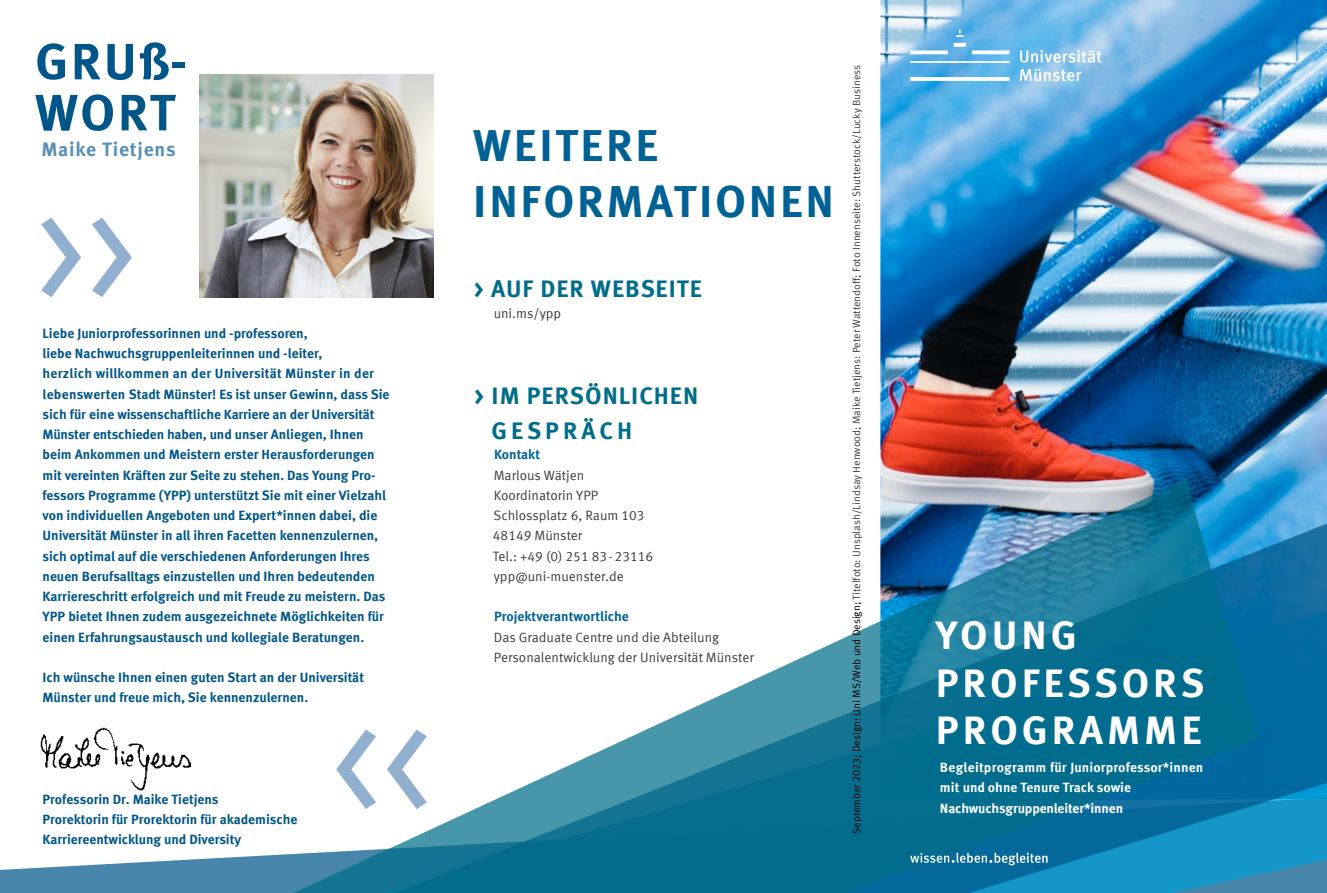
<style>
.page{position:relative;width:1327px;height:893px;background:#fff}
.page>*{position:absolute;margin:0;border:0;box-sizing:border-box;transform-origin:0 0}
.Headline{font:154.65px "Meta Offc Pro Norm";color:#91b0cf}
.Headline-2{font:700 51px "Meta Offc Pro";letter-spacing:.05em;color:#005689}
.Headline-3{font:700 45px "Meta Offc Pro";letter-spacing:.06em;color:#006294}
.Headline-4{font:700 39.9px/47.4px "Meta Offc Pro";letter-spacing:.1em;color:#fff}
.Headline-5{font:700 24px/34.5px "Meta Offc Pro";letter-spacing:.04em;color:#006e89}
.Headline-6{font:700 19.5px "Meta Offc Pro";letter-spacing:.04em;color:#598eb7}
.Fließtext{font:700 13.5px/20.2px "Meta Offc Pro";color:#005689}
.Fließtext-2{font:13.5px/20.2px "Meta Offc Pro Norm";color:#3c3c3b}
.Fließtext-3{font:700 13.5px/20.2px "Meta Offc Pro";color:#fff}
.Fließtext-4{font:700 13.5px "Meta Offc Pro";color:#006294}
.Fließtext-5{font:10.5px "Meta Offc Pro Norm";color:#3c3c3b}
.s1{color:#000}
</style>
<div class="page">
<img style="left:200px;top:75px;width:234px;height:222px">
<img style="left:880px;top:0;width:447px;height:426px">
<svg style="left:880px;top:426px;width:447px;height:467px;background:#426b91"></svg>
<svg style="left:0;top:480px;width:1258px;height:413px"></svg>
<img style="left:40px;top:728px;width:151px;height:63px">
<svg style="left:910px;top:30px;width:191px;height:51px;background:#83c3eb"></svg>
<svg style="left:910px;top:853px;width:137px;height:12px;background:#4a92b4"></svg>
<p class="Headline-2" style="left:35px;top:22px;width:153px">GRUß-</p>
<p class="Headline-2" style="left:35px;top:73px;width:142px">WORT</p>
<p class="Headline-6" style="left:41px;top:134px;width:136px">Maike Tietjens</p>
<p class="Headline" style="left:34px;top:133px;width:103px">&gt;&gt;</p>
<p class="Fließtext" style="left:43px;top:322px;width:348px">Liebe Juniorprofessorinnen und -professoren,<br>liebe Nachwuchsgruppenleiterinnen und -leiter,<br>herzlich willkommen an der Universität Münster in der lebenswerten Stadt Münster! Es ist unser Gewinn, dass Sie sich für eine wissenschaftliche Karriere an der Universität Münster entschieden haben, und unser Anliegen, Ihnen beim Ankommen und Meistern erster Herausforderungen mit vereinten Kräften zur Seite zu stehen. Das Young Pro&shy;fessors Programme (YPP) unterstützt Sie mit einer Vielzahl von individuellen Angeboten und Expert*innen dabei, die Universität Münster in all ihren Facetten kennenzulernen, sich optimal auf die verschiedenen Anforderungen Ihres neuen Berufsalltags einzustellen und Ihren bedeutenden Karriereschritt erfolgreich und mit Freude zu meistern. Das YPP bietet Ihnen zudem ausgezeichnete Möglichkeiten für einen Erfahrungsaustausch und kollegiale Beratungen.</p>
<p class="Fließtext" style="left:43px;top:666px;width:323px">Ich wünsche Ihnen einen guten Start an der Universität<br>Münster und freue mich, Sie kennenzulernen.</p>
<p class="Fließtext" style="left:43px;top:788px;width:177px">Professorin Dr. Maike Tietjens</p>
<p class="Fließtext" style="left:43px;top:808px;width:256px">Prorektorin für Prorektorin für akademische</p>
<p class="Fließtext" style="left:43px;top:828px;width:200px">Karriereentwicklung und Diversity</p>
<p class="Headline" style="left:434px;top:893px;width:103px;rotate:-180deg">&gt;&gt;</p>
<p class="Headline-3" style="left:473px;top:111px;width:186px">WEITERE</p>
<p class="Headline-3" style="left:473px;top:166px;width:362px">INFORMATIONEN</p>
<p class="Headline-5" style="left:474px;top:270px;width:229px">&gt; AUF DER WEBSEITE</p>
<p class="Fließtext-2" style="left:494px;top:302px;width:69px">uni.ms/ypp</p>
<p class="Headline-5" style="left:491px;top:377px;width:208px;text-indent:-17px">&gt; IM PERSÖNLICHEN<br>GESPRÄCH</p>
<p class="Fließtext-4" style="left:494px;top:444px;width:47px">Kontakt</p>
<p class="Fließtext-2" style="left:494px;top:464px;width:92px">Marlous Wätjen</p>
<p class="Fließtext-2" style="left:494px;top:484px;width:106px">Koordinatorin YPP</p>
<p class="Fließtext-2" style="left:493px;top:504px;width:152px">Schlossplatz 6, Raum 103</p>
<p class="Fließtext-2" style="left:493px;top:525px;width:91px">48149 Münster</p>
<p class="Fließtext-2" style="left:493px;top:545px;width:162px">Tel.: +49 (0) 251 83-23116</p>
<p class="Fließtext-2" style="left:494px;top:565px;width:131px">ypp@uni-muenster.de</p>
<p class="Fließtext-4" style="left:494px;top:606px;width:136px">Projektverantwortliche</p>
<p class="Fließtext-2" style="left:494px;top:626px;width:261px">Das Graduate Centre und die Abteilung<br>Personalentwicklung der Universität Münster</p>
<p class="Fließtext-5" style="left:848px;top:834px;width:770px;rotate:-90deg"><span class="s1">September 2023; Design: Uni MS/Web und Design;</span> Titelfoto: Unsplash/Lindsay Henwood; Maike Tietjens: Peter Wattendoff; Foto Innenseite: Shutterstock/Lucky Business</p>
<p class="Headline-4" style="left:935px;top:609px;width:270px">YOUNG<br>PROFESSORS</p>
<p class="Headline-4" style="left:935px;top:704px;width:267px">PROGRAMME</p>
<p class="Fließtext-3" style="left:940px;top:756px;width:265px">Begleitprogramm für Juniorprofessor*innen mit und ohne Tenure Track sowie<br>Nachwuchsgruppenleiter*innen</p>
</div>
